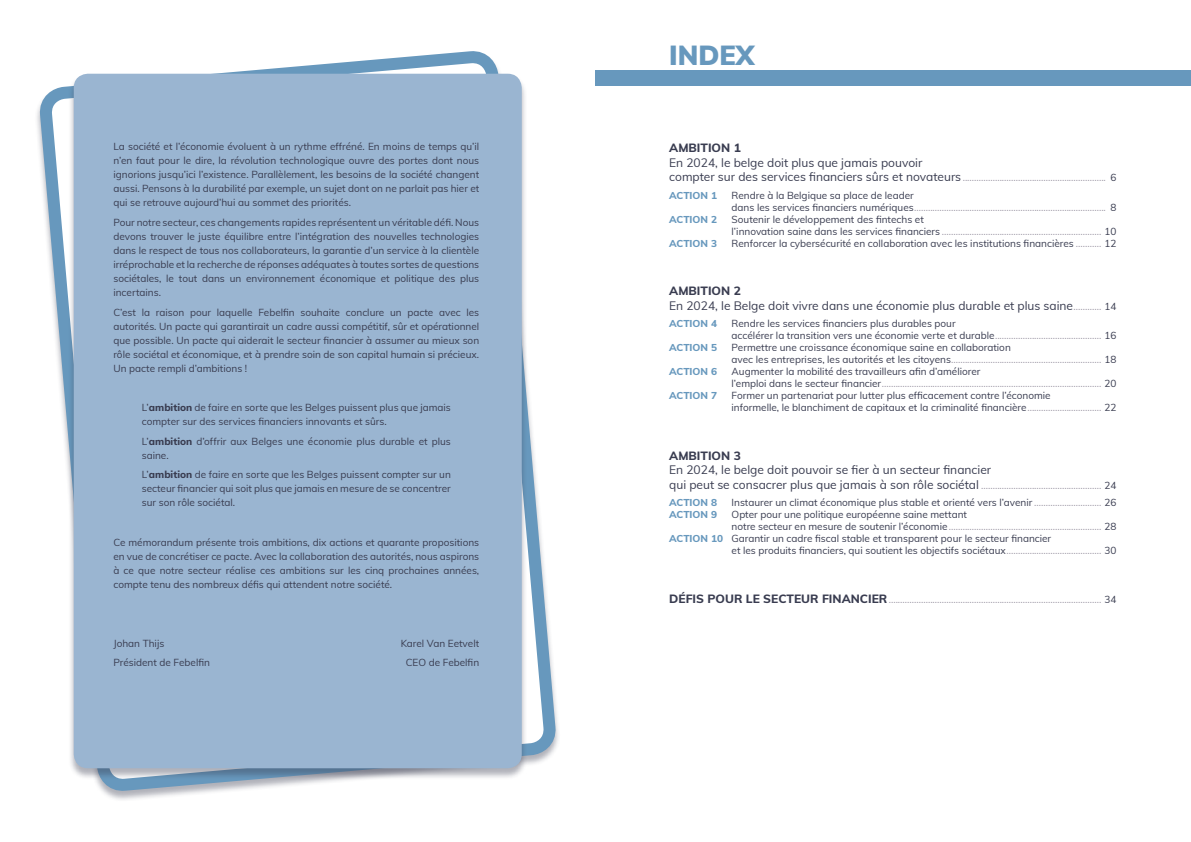
<style>
.page{position:relative;width:1191px;height:842px;background:#fff}
.page>*{position:absolute;margin:0;border:0;box-sizing:border-box;transform-origin:0 0}
.t1{font:900 27px "Muli";color:#6798bd}
.t2{font:12px/14.4px "Muli";color:#393c50}
.t3{font:800 12px "Muli";color:#393c50}
.t4{font:10px/14px "Muli";color:#393c50}
.t5{font:10px/17.7px "Muli";color:#a4a0ac}
.t6{font:800 10px "Muli";color:#6798bd}
.s1{font-weight:800}
.s2{font-size:12px;color:#393c50}
.s3{color:#393c50}
.s4{font-weight:800;color:#6798bd}
.s5{color:#a4a0ac}
.s6{font-size:10px;color:#a4a0ac}
.s7{font-size:10px}
.s8{font-weight:800;font-size:12px;color:#393c50}
</style>
<div class="page">
<div style="left:34px;top:51px;width:527px;height:751px;background:#393c50;opacity:.4"></div>
<svg style="left:45px;top:55px;width:507px;height:732px"></svg>
<svg style="left:1144px;top:70px;width:47px;height:1px"></svg>
<div style="left:595px;top:71px;width:596px;height:15px;background:#6798bd"></div>
<div style="left:68px;top:74px;width:459px;height:705px;background:#393c50;opacity:.4"></div>
<div style="left:74px;top:74px;width:448px;height:694px;background:#9ab5d1;border-radius:14px"></div>
<p class="t4" style="left:113px;top:139px;width:367px;text-align:justify">La société et l’économie évoluent à un rythme effréné. En moins de temps qu’il n’en faut pour le dire, la révolution technologique ouvre des portes dont nous ignorions jusqu’ici l’existence. Parallèlement, les besoins de la société changent aussi. Pensons à la durabilité par exemple, un sujet dont on ne parlait pas hier et qui se retrouve aujourd’hui au sommet des priorités.</p>
<p class="t4" style="left:113px;top:215px;width:367px;text-align:justify">Pour notre secteur, ces changements rapides représentent un véritable défi. Nous devons trouver le juste équilibre entre l’intégration des nouvelles technologies dans le respect de tous nos collaborateurs, la garantie d’un service à la clientèle irréprochable et la recherche de réponses adéquates à toutes sortes de questions sociétales, le tout dans un environnement économique et politique des plus incertains.</p>
<p class="t4" style="left:113px;top:305px;width:367px;text-align:justify">C’est la raison pour laquelle Febelfin souhaite conclure un pacte avec les autorités. Un pacte qui garantirait un cadre aussi compétitif, sûr et opérationnel que possible. Un pacte qui aiderait le secteur financier à assumer au mieux son rôle sociétal et économique, et à prendre soin de son capital humain si précieux.<br>Un pacte rempli d’ambitions !</p>
<p class="t4" style="left:142px;top:400px;width:310px">L’<span class="s1">ambition</span> de faire en sorte que les Belges puissent plus que jamais compter sur des services financiers innovants et sûrs.</p>
<p class="t4" style="left:142px;top:434px;width:310px">L’<span class="s1">ambition</span> d’offrir aux Belges une économie plus durable et plus saine.</p>
<p class="t4" style="left:142px;top:467px;width:310px;text-align:justify">L’<span class="s1">ambition</span> de faire en sorte que les Belges puissent compter sur un secteur financier qui soit plus que jamais en mesure de se concentrer sur son rôle sociétal.</p>
<p class="t4" style="left:113px;top:535px;width:367px;text-align:justify">Ce mémorandum présente trois ambitions, dix actions et quarante propositions en vue de concrétiser ce pacte. Avec la collaboration des autorités, nous aspirons à ce que notre secteur réalise ces ambitions sur les cinq prochaines années, compte tenu des nombreux défis qui attendent notre société.</p>
<p class="t4" style="left:113px;top:636px;width:52px">Johan Thijs</p>
<p class="t4" style="left:401px;top:636px;width:80px">Karel Van Eetvelt</p>
<p class="t4" style="left:113px;top:655px;width:98px">Président de Febelfin</p>
<p class="t4" style="left:406px;top:655px;width:75px">CEO de Febelfin</p>
<h1 class="t1" style="left:669px;top:35px;width:87px">INDEX</h1>
<p class="t3" style="left:669px;top:139px;width:73px">AMBITION 1</p>
<p class="t2" style="left:669px;top:155px;width:255px">En 2024, le belge doit plus que jamais pouvoir</p>
<p class="t5" style="left:669px;top:168px;width:449px"><span class="s2">compter sur des services financiers sûrs et novateurs</span>.............................................................. <span class="s3">6<br></span><span class="s4">ACTION 1</span></p>
<p class="t5" style="left:731px;top:189px;width:386px;line-height:12px"><span class="s3">Rendre à la Belgique sa place de leader<br>dans les services financiers numériques</span>................................................................................... <span class="s3">8</span></p>
<p class="t6" style="left:669px;top:212px;width:49px">ACTION 2</p>
<p class="t4" style="left:731px;top:213px;width:386px;line-height:12px">Soutenir le développement des fintechs et<br>l’innovation saine dans les services financiers <span class="s5">.....................................................................</span> 10</p>
<p class="t6" style="left:669px;top:236px;width:49px">ACTION 3</p>
<p class="t4" style="left:731px;top:236px;width:386px">Renforcer la cybersécurité en collaboration avec les institutions financières <span class="s5">...........</span> 12</p>
<p class="t2" style="left:669px;top:283px;width:449px"><span class="s1">AMBITION 2<br></span>En 2024, le Belge doit vivre dans une économie plus durable et plus saine<span class="s6">............</span> <span class="s7">14</span></p>
<p class="t6" style="left:669px;top:316px;width:49px">ACTION 4</p>
<p class="t4" style="left:731px;top:317px;width:386px;line-height:12px">Rendre les services financiers plus durables pour<br>accélérer la transition vers une économie verte et durable<span class="s5">..............................................</span> 16</p>
<p class="t6" style="left:669px;top:340px;width:49px">ACTION 5</p>
<p class="t4" style="left:731px;top:341px;width:386px;line-height:12px">Permettre une croissance économique saine en collaboration<br>avec les entreprises, les autorités et les citoyens<span class="s5">.................................................................</span> 18</p>
<p class="t6" style="left:669px;top:364px;width:49px">ACTION 6</p>
<p class="t5" style="left:731px;top:365px;width:386px;line-height:12px"><span class="s3">Augmenter la mobilité des travailleurs afin d’améliorer<br>l’emploi dans le secteur financier</span>............................................................................................... <span class="s3">20</span></p>
<p class="t6" style="left:669px;top:388px;width:49px">ACTION 7</p>
<p class="t4" style="left:731px;top:389px;width:386px;line-height:12px">Former un partenariat pour lutter plus efficacement contre l’économie<br>informelle, le blanchiment de capitaux et la criminalité financière<span class="s5">................................</span> 22</p>
<p class="t3" style="left:669px;top:447px;width:73px">AMBITION 3</p>
<p class="t2" style="left:669px;top:462px;width:323px">En 2024, le belge doit pouvoir se fier à un secteur financier</p>
<p class="t5" style="left:669px;top:476px;width:449px"><span class="s2">qui peut se consacrer plus que jamais à son rôle sociétal</span> .................................................... <span class="s3">24<br></span><span class="s4">ACTION 8</span></p>
<p class="t4" style="left:731px;top:495px;width:386px">Instaurer un climat économique plus stable et orienté vers l’avenir <span class="s5">.............................</span> 26</p>
<p class="t6" style="left:669px;top:507px;width:49px">ACTION 9</p>
<p class="t4" style="left:731px;top:507px;width:237px">Opter pour une politique européenne saine mettant</p>
<p class="t5" style="left:731px;top:517px;width:386px"><span class="s3">notre secteur en mesure de soutenir l’économie</span>.................................................................. <span class="s3">28</span></p>
<p class="t4" style="left:669px;top:531px;width:383px"><span class="s4">ACTION 10</span> Garantir un cadre fiscal stable et transparent pour le secteur financier</p>
<p class="t4" style="left:731px;top:543px;width:386px">et les produits financiers, qui soutient les objectifs sociétaux<span class="s5">.........................................</span> 30</p>
<p class="t5" style="left:669px;top:590px;width:448px"><span class="s8">DÉFIS POUR LE SECTEUR FINANCIER</span>............................................................................................ <span class="s3">34</span></p>
</div>
